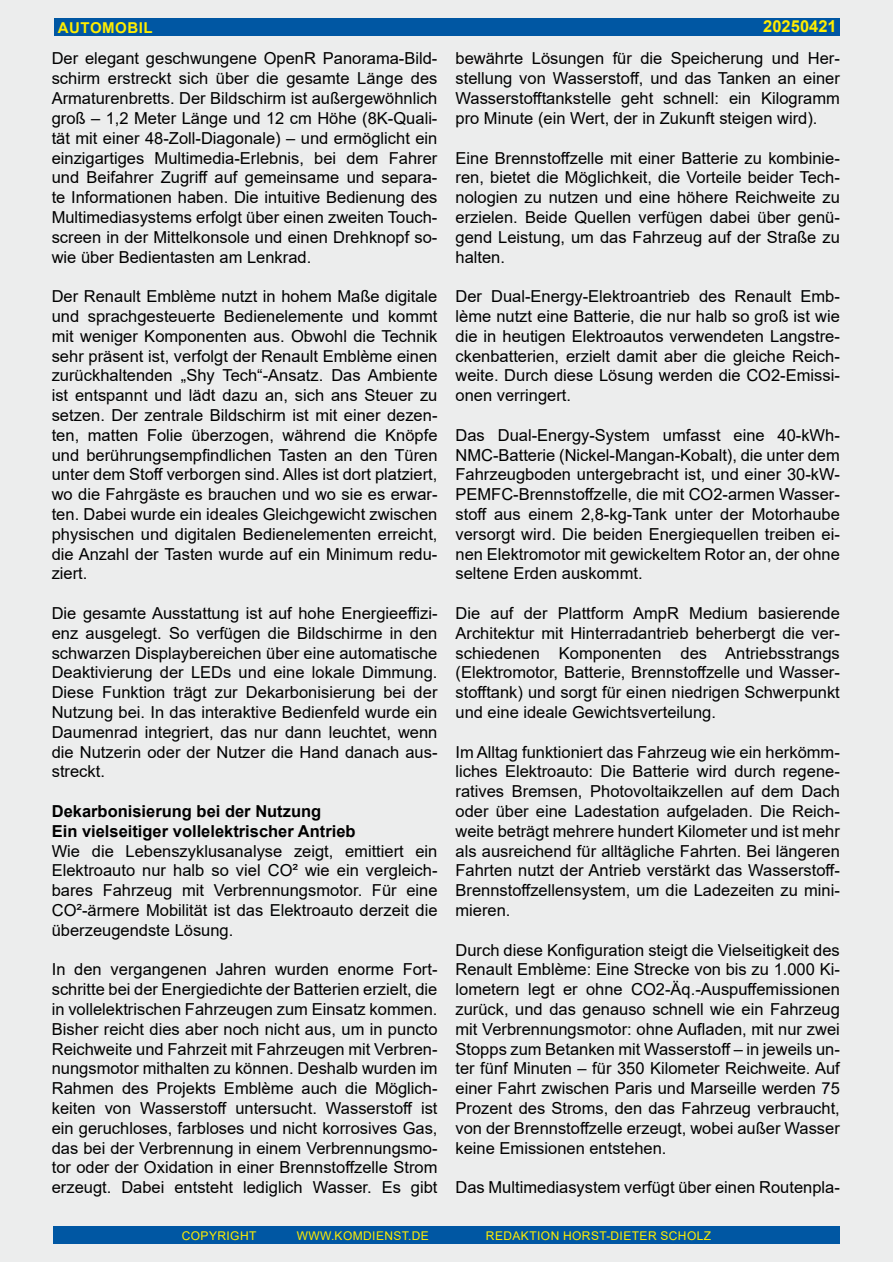
<style>
.page{position:relative;width:893px;height:1263px;background:#fff}
.page>*{position:absolute;margin:0;border:0;box-sizing:border-box;transform-origin:0 0}
.t1{font:16.5px/19.8px "Arial";color:#000;text-align:justify}
.t2{font:700 16.5px/19.8px "Arial";color:#000}
.t3{font:700 16.5px "Arial";color:#ffed00}
.t4{font:700 15px "Arial";letter-spacing:.035em;color:#ffed00}
.t5{font:12px "Arial";letter-spacing:.035em;color:#ffed00}
</style>
<div class="page">
<div style="left:0;top:0;width:893px;height:1262px;background:#eceded"></div>
<div style="left:54px;top:18px;width:786px;height:18px;background:#0057a3"></div>
<div style="left:53px;top:1226px;width:787px;height:18px;background:#0057a3"></div>
<p class="t4" style="left:58px;top:17px;width:96px">Automobil</p>
<p class="t1" style="left:52px;top:49px;width:387px">Der elegant geschwungene OpenR Panorama-Bild&shy;schirm erstreckt sich über die gesamte Länge des Armaturenbretts. Der Bildschirm ist außergewöhnlich groß – 1,2 Meter Länge und 12 cm Höhe (8K-Quali&shy;tät mit einer 48-Zoll-Diagonale) – und ermöglicht ein einzigartiges Multimedia-Erlebnis, bei dem Fahrer und Beifahrer Zugriff auf gemeinsame und separa&shy;te I nformationen haben. Die intuitive Bedienung des Multimediasystems erfolgt über einen zweiten Touch&shy;screen in der Mittelkonsole und einen Drehknopf so&shy;wie über Bedientasten am Lenkrad.</p>
<p class="t1" style="left:52px;top:286px;width:387px">Der Renault Emblème nutzt in hohem Maße digitale und sprachgesteuerte Bedienelemente und kommt mit weniger Komponenten aus. Obwohl die Technik sehr präsent ist, verfolgt der Renault Emblème einen zurückhaltenden „Shy Tech“-Ansatz. Das Ambiente ist entspannt und lädt dazu an, sich ans Steuer zu setzen. Der zentrale Bildschirm ist mit einer dezen&shy;ten, matten Folie überzogen, während die Knöpfe und berührungsempfindlichen Tasten an den Türen unter dem Stoff verborgen sind. Alles ist dort platziert, wo die Fahrgäste es brauchen und wo sie es erwar&shy;ten. Dabei wurde ein ideales Gleichgewicht zwischen physischen und digitalen Bedienelementen erreicht, die Anzahl der Tasten wurde auf ein Minimum redu&shy;ziert.</p>
<p class="t1" style="left:52px;top:603px;width:387px">Die gesamte Ausstattung ist auf hohe Energieeffizi&shy;enz ausgelegt. So verfügen die Bildschirme in den schwarzen Displaybereichen über eine automatische Deaktivierung der LED</p>
<p class="t1" style="left:52px;top:662px;width:387px;text-indent:171px">s und eine lokale Dimmung.<br>Diese Funktion trägt zur Dekarbonisierung bei der N utzung bei. I n das interaktive Bedienfeld wurde ein Daumenrad integriert, das nur dann leuchtet, wenn die N utzerin oder der N utzer die Hand danach aus&shy;streckt.</p>
<p class="t2" style="left:52px;top:801px;width:305px">Dekarbonisierung bei der Nutzung<br>Ein vielseitiger vollelektrischer Antrieb</p>
<p class="t1" style="left:52px;top:841px;width:387px">Wie die Lebenszyklusanalyse zeigt, emittiert ein Elektroauto nur halb so viel CO² wie ein vergleich&shy;bares Fahrzeug mit Verbrennungsmotor. Für eine CO²-ärmere Mobilität ist das Elektroauto derzeit die überzeugendste Lösung.</p>
<p class="t1" style="left:52px;top:959px;width:387px">I n den vergangenen Jahren wurden enorme Fort&shy;schritte bei der Energiedichte der Batterien erzielt, die in vollelektrischen Fahrzeugen zum Einsatz kommen.<br>Bisher reicht dies aber noch nicht aus, um in puncto Reichweite und Fahrzeit mit Fahrzeugen mit Verbren&shy;nungsmotor mithalten zu können. Deshalb wurden im Rahmen des Projekts Emblème auch die Möglich&shy;keiten von Wasserstoff untersucht. Wasserstoff ist ein geruchloses, farbloses und nicht korrosives Gas, das bei der Verbrennung in einem Verbrennungsmo&shy;tor oder der Oxidation in einer Brennstoffzelle Strom erzeugt. Dabei entsteht lediglich Wasser. Es gibt</p>
<p class="t3" style="left:763px;top:15px;width:75px">20250421</p>
<p class="t1" style="left:456px;top:49px;width:386px">bewährte Lösungen für die Speicherung und Her&shy;stellung von Wasserstoff, und das Tanken an einer Wasserstofftankstelle geht schnell: ein Kilogramm pro Minute (ein Wert, der in Zukunft steigen wird).</p>
<p class="t1" style="left:456px;top:148px;width:386px">Eine Brennstoffzelle mit einer Batterie zu kombinie&shy;ren, bietet die Möglichkeit, die Vorteile beider Tech&shy;nologien zu nutzen und eine höhere Reichweite zu erzielen. Beide Quellen verfügen dabei über genü&shy;gend Leistung, um das Fahrzeug auf der Straße zu halten.</p>
<p class="t1" style="left:456px;top:286px;width:386px">Der Dual-Energy-Elektroantrieb des Renault Emb&shy;lème nutzt eine Batterie, die nur halb so groß ist wie die in heutigen Elektroautos verwendeten Langstre&shy;ckenbatterien, erzielt damit aber die gleiche Reich&shy;weite. Durch diese Lösung werden die CO2-Emissi&shy;onen verringert.</p>
<p class="t1" style="left:456px;top:425px;width:386px">Das Dual-Energy-System umfasst eine 40-kWh-NMC-Batterie (N ickel-Mangan-Kobalt), die unter dem Fahrzeugboden untergebracht ist, und einer 30-kW-PEMFC-Brennstoffzelle, die mit CO2-armen Wasser&shy;stoff aus einem 2,8-kg-Tank unter der Motorhaube versorgt wird. Die beiden Energiequellen treiben ei&shy;nen Elektromotor mit gewickeltem Rotor an, der ohne seltene Erden auskommt.</p>
<p class="t1" style="left:456px;top:603px;width:386px">Die auf der Plattform AmpR Medium basierende Architektur mit H interradantrieb beherbergt die ver&shy;schiedenen Komponenten des Antriebsstrangs (Elektromotor, Batterie, Brennstoffzelle und Wasser&shy;stofftank) und sorgt für einen niedrigen Schwerpunkt und eine ideale Gewichtsverteilung.</p>
<p class="t1" style="left:456px;top:742px;width:386px">I m Alltag funktioniert das Fahrzeug wie ein herkömm&shy;liches Elektroauto: Die Batterie wird durch regene&shy;ratives Bremsen, Photovoltaikzellen auf dem Dach oder über eine Ladestation aufgeladen. Die Reich&shy;weite beträgt mehrere hundert Kilometer und ist mehr als ausreichend für alltägliche Fahrten. Bei längeren Fahrten nutzt der Antrieb verstärkt das Wasserstoff-Brennstoffzellensystem, um die Ladezeiten zu mini&shy;mieren.</p>
<p class="t1" style="left:456px;top:940px;width:386px">Durch diese Konfiguration steigt die Vielseitigkeit des Renault Emblème: Eine Strecke von bis zu 1.000 Ki&shy;lometern legt er ohne CO2-Äq.-Auspuffemissionen zurück, und das genauso schnell wie ein Fahrzeug mit Verbrennungsmotor: ohne Aufladen, mit nur zwei Stopps zum Betanken mit Wasserstoff – in jeweils un&shy;ter fünf Minuten – für 350 Kilometer Reichweite. Auf einer Fahrt zwischen Paris und Marseille werden 75<br>Prozent des Stroms, den das Fahrzeug verbraucht, von der Brennstoffzelle erzeugt, wobei außer Wasser keine Emissionen entstehen.</p>
<p class="t1" style="left:456px;top:1177px;width:386px">Das Multimediasystem verfügt über einen Routenpla-</p>
<p class="t5" style="left:182px;top:1227px;width:76px">Copyright</p>
<p class="t5" style="left:297px;top:1227px;width:134px">www.komdienst.de</p>
<p class="t5" style="left:486px;top:1227px;width:227px">Redaktion Horst-Dieter Scholz</p>
</div>
